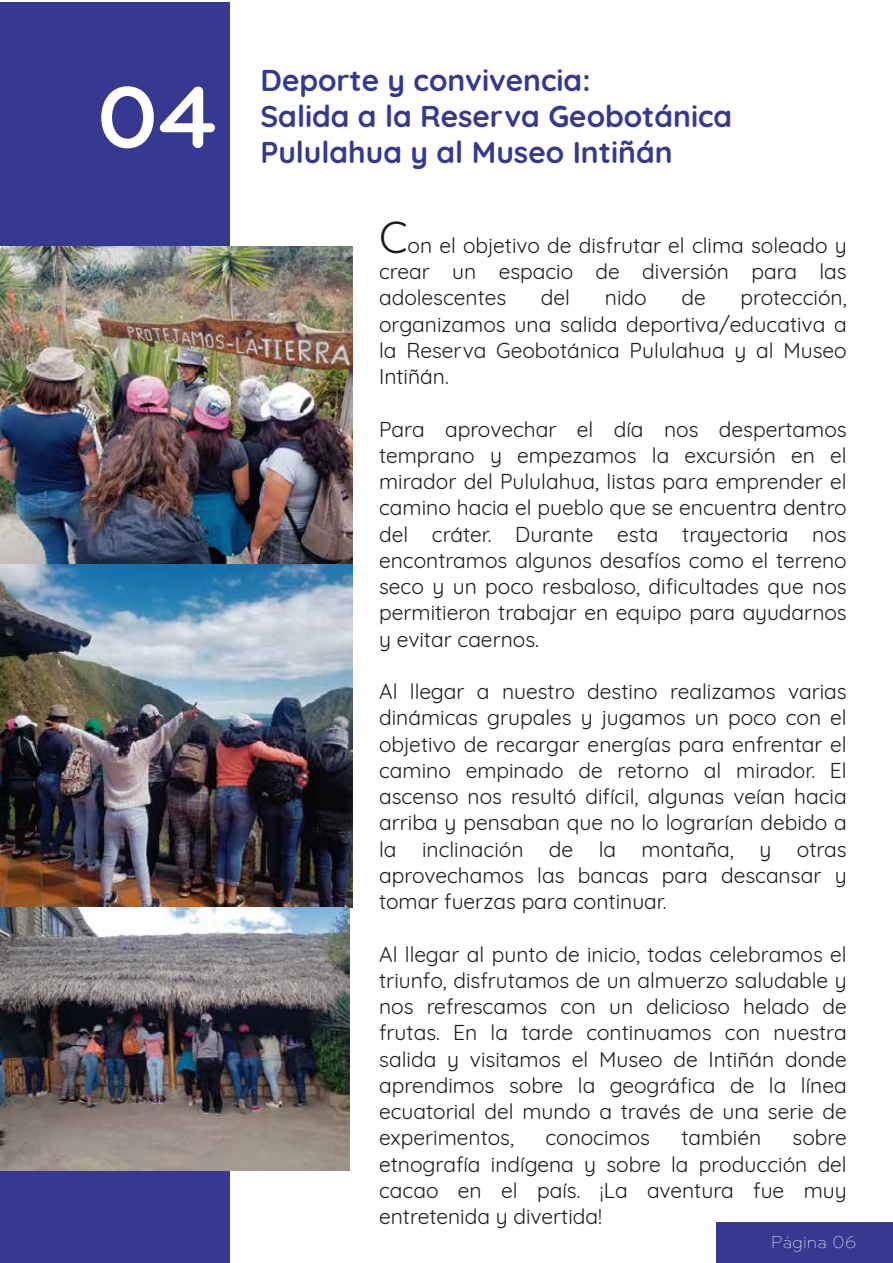
<style>
.page{position:relative;width:893px;height:1263px;background:#fff}
.page>*{position:absolute;margin:0;border:0;box-sizing:border-box;transform-origin:0 0}
.t1{font:700 90px "Bryant Pro";color:#fff}
.t2{font:700 30px/36px "Quicksand";color:#353a90}
.t3{font:21px/26.2px "Quicksand";color:#1c1b1a;text-align:justify}
.t4{font:300 18px "Bryant Pro";color:#fff}
.s1{font-size:43.5px}
</style>
<div class="page">
<div style="left:0;top:2px;width:230px;height:1261px;background:#353a90"></div>
<div style="left:716px;top:1222px;width:177px;height:41px;background:#353a90"></div>
<img style="left:0;top:246px;width:353px;height:661px">
<img style="left:0;top:907px;width:350px;height:264px">
<h1 class="t1" style="left:97px;top:62px;width:120px">04</h1>
<h2 class="t2" style="left:260px;top:60px;width:473px">Deporte y convivencia:<br>Salida a la Reserva Geobotánica<br>Pululahua y al Museo Intiñán</h2>
<p class="t3" style="left:379px;top:230px;width:469px"><span class="s1">C</span>on el objetivo de disfrutar el clima soleado y crear un espacio de diversión para las adolescentes</p>
<p class="t3" style="left:541px;top:283px;width:31px">del</p>
<p class="t3" style="left:605px;top:283px;width:43px">nido</p>
<p class="t3" style="left:681px;top:283px;width:26px">de</p>
<p class="t3" style="left:379px;top:283px;width:469px;text-indent:361px">protección, organizamos una salida deportiva/educativa a la Reserva Geobotánica Pululahua y al Museo Intiñán.</p>
<p class="t3" style="left:379px;top:414px;width:469px">Para aprovechar el día nos despertamos temprano y empezamos la excursión en el mirador del Pululahua, listas para emprender el camino hacia el pueblo que se encuentra dentro del cráter. Durante esta trayectoria nos encontramos algunos desafíos como el terreno seco y un poco resbaloso, dificultades que nos permitieron trabajar en equipo para ayudarnos y evitar caernos.</p>
<p class="t3" style="left:379px;top:676px;width:469px">Al llegar a nuestro destino realizamos varias dinámicas grupales y jugamos un poco con el objetivo de recargar energías para enfrentar el camino empinado de retorno al mirador. El ascenso nos resultó difícil, algunas veían hacia arriba y pensaban que no lo lograrían debido a la inclinación de la montaña, y otras aprovechamos las bancas para descansar y tomar fuerzas para continuar.</p>
<p class="t3" style="left:379px;top:939px;width:469px">Al llegar al punto de inicio, todas celebramos el triunfo, disfrutamos de un almuerzo saludable y nos refrescamos con un delicioso helado de frutas. En la tarde continuamos con nuestra salida y visitamos el Museo de Intiñán donde aprendimos sobre la geográfica de la línea ecuatorial del mundo a través de una serie de experimentos,</p>
<p class="t3" style="left:379px;top:1123px;width:469px;text-indent:413px">sobre etnografía indígena y sobre la producción del cacao en el país. ¡La aventura fue muy entretenida y divertida!</p>
<p class="t4" style="left:771px;top:1232px;width:87px">Página 06</p>
<p class="t3" style="left:545px;top:1123px;width:106px">conocimos</p>
<p class="t3" style="left:681px;top:1123px;width:81px">también</p>
</div>
